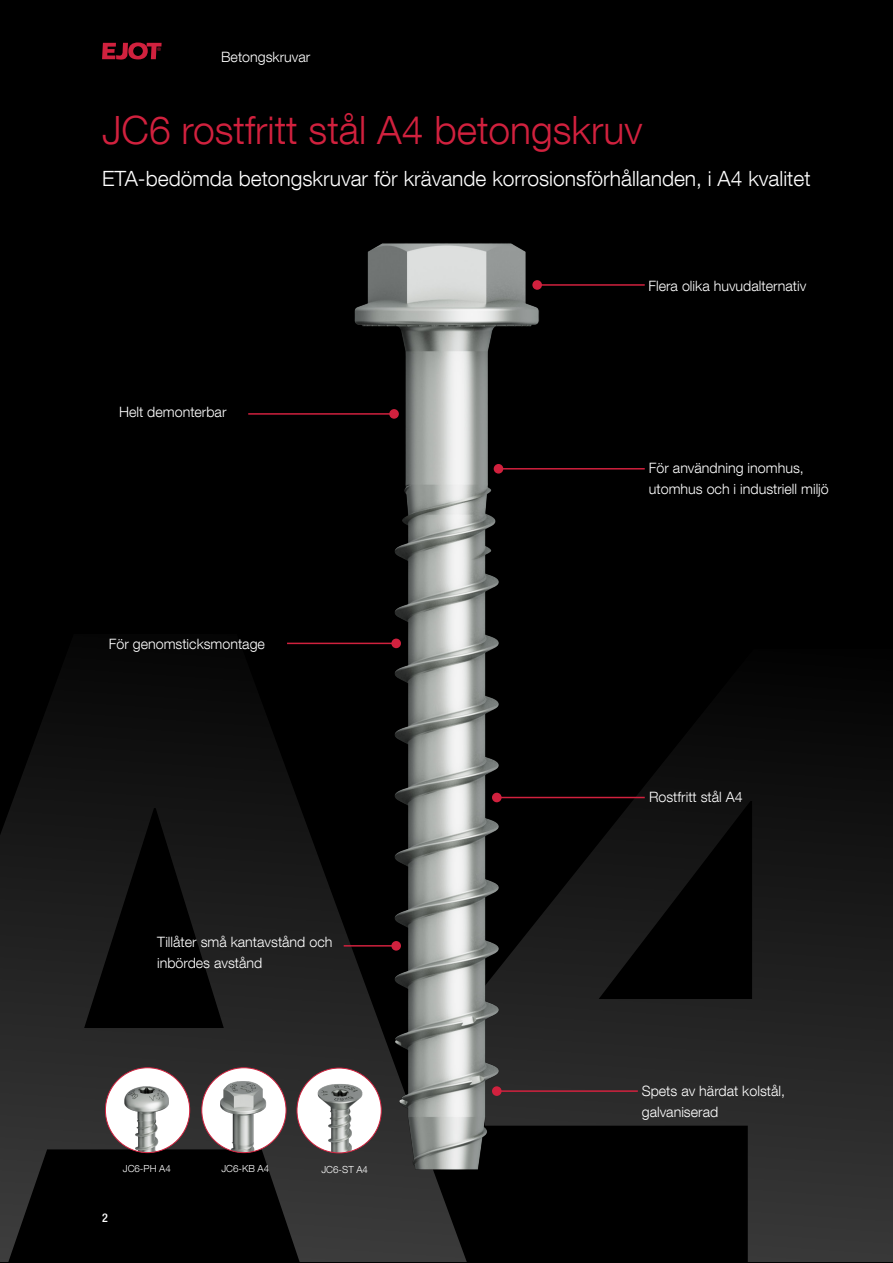
<style>
.page{position:relative;width:893px;height:1263px;background:#000}
.page>*{position:absolute;margin:0;border:0;box-sizing:border-box;transform-origin:0 0}
.h1-red-2020{font:300 39px "Helvetica Neue LT Com";color:#d1213e}
.h2-black-2020{font:300 21px "Helvetica Neue LT Com";color:#fff}
.body-2020{font:300 14.25px/21px "Helvetica Neue LT Com";color:#fff}
.chapter-head-2024{font:300 14.25px "Helvetica Neue LT Com";color:#fff}
.pagina-left-2020{font:500 condensed 12px "Helvetica Neue LT Com";color:#fff}
.marginal-note-2020{font:300 9.75px "Helvetica Neue LT Com";color:#fff}
</style>
<div class="page">
<svg style="left:0;top:642px;width:893px;height:620px"></svg>
<img style="left:350px;top:243px;width:193px;height:930px">
<svg style="left:102px;top:42px;width:60px;height:18px"></svg>
<hr style="left:498px;top:468px;width:147px;height:1px;background:#d1213e">
<div style="left:494px;top:464px;width:9px;height:10px;background:#d1213e;border-radius:50%"></div>
<hr style="left:497px;top:797px;width:148px;height:1px;background:#d1213e">
<div style="left:492px;top:793px;width:10px;height:9px;background:#d1213e;border-radius:50%"></div>
<hr style="left:497px;top:1090px;width:141px;height:2px;background:#d1213e">
<div style="left:492px;top:1086px;width:10px;height:10px;background:#d1213e;border-radius:50%"></div>
<hr style="left:537px;top:284px;width:108px;height:2px;background:#d1213e">
<div style="left:532px;top:280px;width:10px;height:10px;background:#d1213e;border-radius:50%"></div>
<hr style="left:248px;top:413px;width:146px;height:2px;background:#d1213e">
<div style="left:389px;top:409px;width:10px;height:10px;background:#d1213e;border-radius:50%"></div>
<hr style="left:287px;top:643px;width:109px;height:1px;background:#d1213e">
<div style="left:391px;top:639px;width:10px;height:9px;background:#d1213e;border-radius:50%"></div>
<hr style="left:344px;top:945px;width:52px;height:1px;background:#d1213e">
<div style="left:391px;top:941px;width:10px;height:10px;background:#d1213e;border-radius:50%"></div>
<div style="left:105px;top:1068px;width:85px;height:84px;background:#fff;border-radius:50%"></div>
<img style="left:123px;top:1086px;width:46px;height:66px">
<div style="left:202px;top:1068px;width:84px;height:84px;background:#fff;border-radius:50%"></div>
<img style="left:220px;top:1081px;width:47px;height:71px">
<div style="left:297px;top:1068px;width:84px;height:85px;background:#fff;border-radius:50%"></div>
<img style="left:317px;top:1084px;width:46px;height:69px">
<p class="chapter-head-2024" style="left:221px;top:48px;width:91px">Betongskruvar</p>
<p class="h1-red-2020" style="left:102px;top:106px;width:542px">JC6 rostfritt stål A4 betongskruv</p>
<p class="h2-black-2020" style="left:102px;top:166px;width:710px">ETA-bedömda betongskruvar för krävande korrosionsförhållanden, i A4 kvalitet</p>
<p class="body-2020" style="left:119px;top:401px;width:109px">Helt demonterbar</p>
<p class="body-2020" style="left:109px;top:633px;width:158px">För genomsticksmontage</p>
<p class="body-2020" style="left:157px;top:931px;width:177px">Tillåter små kantavstånd och inbördes avstånd</p>
<p class="marginal-note-2020" style="left:123px;top:1163px;width:50px">JC6-PH A4</p>
<p class="marginal-note-2020" style="left:221px;top:1163px;width:49px">JC6-KB A4</p>
<p class="marginal-note-2020" style="left:321px;top:1163px;width:48px">JC6-ST A4</p>
<p class="pagina-left-2020" style="left:102px;top:1211px;width:7px">2</p>
<p class="body-2020" style="left:648px;top:275px;width:159px">Flera olika huvudalternativ</p>
<p class="body-2020" style="left:649px;top:457px;width:181px">För användning inomhus, utomhus och i industriell miljö</p>
<p class="body-2020" style="left:649px;top:786px;width:95px">Rostfritt stål A4</p>
<p class="body-2020" style="left:642px;top:1080px;width:145px">Spets av härdat kolstål, galvaniserad</p>
</div>
